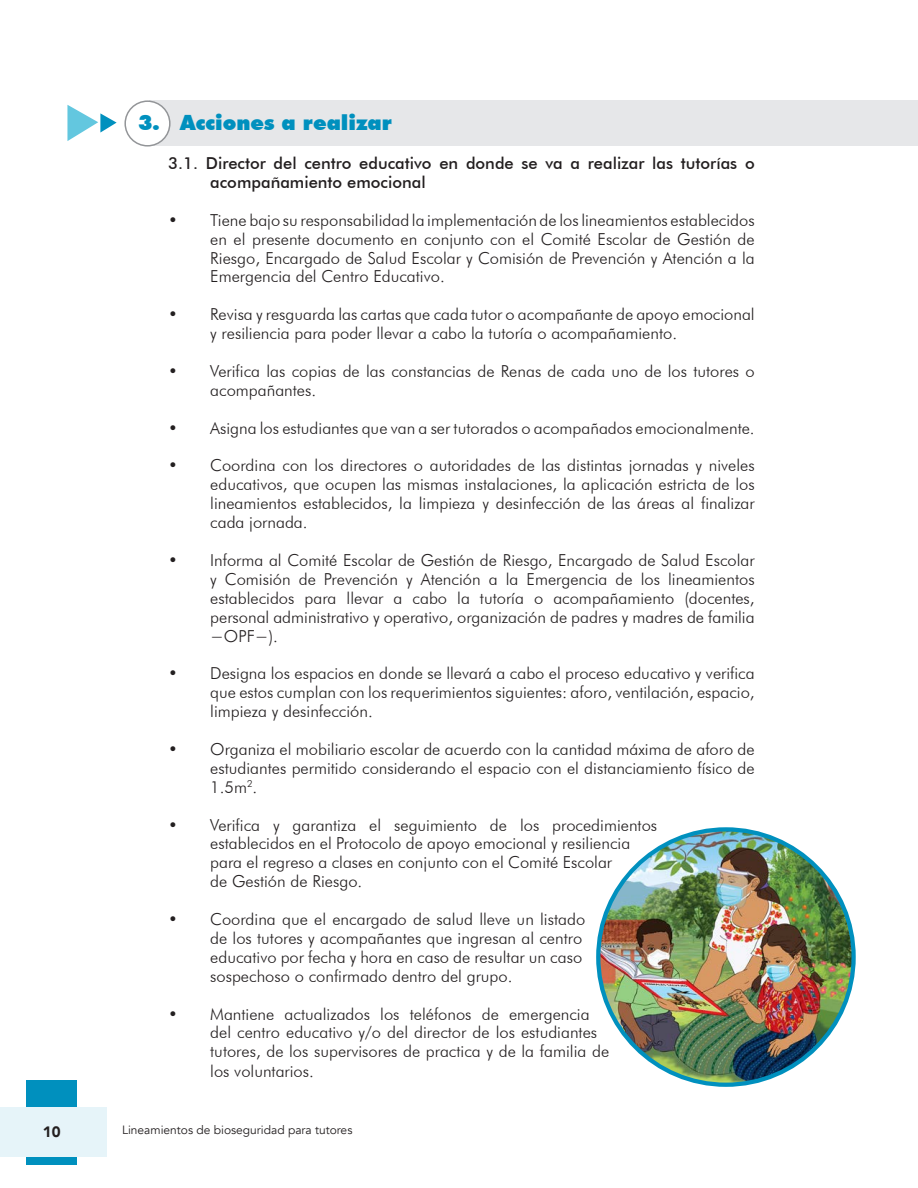
<style>
.page{position:relative;width:918px;height:1188px;background:#fff}
.page>*{position:absolute;margin:0;border:0;box-sizing:border-box;transform-origin:0 0}
.t1{font:900 21px "Futura BT";color:#0090be}
.t2{font:300 16.5px/18.9px "Futura BT";color:#231f20;text-align:justify}
.t3{font:500 16.5px/18.9px "Futura BT";color:#231f20}
.t4{font:900 15px "Avenir";color:#231f20}
.t5{font:12px "Avenir";color:#231f20}
</style>
<div class="page">
<div style="left:26px;top:1080px;width:51px;height:84px;background:#0090be"></div>
<div style="left:0;top:1108px;width:107px;height:49px;background:#e6f4f9"></div>
<div style="left:150px;top:100px;width:768px;height:46px;background:#e6e7e9"></div>
<div style="left:125px;top:101px;width:45px;height:45px;background:#fff;border-radius:50%"></div>
<div style="left:124px;top:100px;width:47px;height:47px;border:2px solid #939598;border-radius:50%"></div>
<svg style="left:67px;top:105px;width:50px;height:36px"></svg>
<img style="left:598px;top:829px;width:256px;height:256px;border-radius:128px">
<p class="t1" style="left:138px;top:110px;width:255px">3. Acciones a realizar</p>
<p class="t3" style="left:210px;top:154px;width:546px;text-indent:-42px">3.1. Director del centro educativo en donde se va a realizar las tutorías o acompañamiento emocional</p>
<p class="t2" style="left:210px;top:210px;width:546px;text-indent:-42px">• Tiene bajo su responsabilidad la implementación de los lineamientos establecidos en el presente documento en conjunto con el Comité Escolar de Gestión de Riesgo, Encargado de Salud Escolar y Comisión de Prevención y Atención a la Emergencia del Centro Educativo.</p>
<p class="t2" style="left:210px;top:305px;width:546px;text-indent:-42px">• Revisa y resguarda las cartas que cada tutor o acompañante de apoyo emocional y resiliencia para poder llevar a cabo la tutoría o acompañamiento.</p>
<p class="t2" style="left:210px;top:362px;width:546px;text-indent:-42px">• Verifica las copias de las constancias de Renas de cada uno de los tutores o acompañantes.</p>
<p class="t2" style="left:168px;top:418px;width:588px">• Asigna los estudiantes que van a ser tutorados o acompañados emocionalmente.</p>
<p class="t2" style="left:210px;top:456px;width:546px;text-indent:-42px">• Coordina con los directores o autoridades de las distintas jornadas y niveles educativos, que ocupen las mismas instalaciones, la aplicación estricta de los lineamientos establecidos, la limpieza y desinfección de las áreas al finalizar cada jornada.</p>
<p class="t2" style="left:210px;top:551px;width:546px;text-indent:-42px">• Informa al Comité Escolar de Gestión de Riesgo, Encargado de Salud Escolar y Comisión de Prevención y Atención a la Emergencia de los lineamientos establecidos para llevar a cabo la tutoría o acompañamiento (docentes, personal administrativo y operativo, organización de padres y madres de familia −OPF−).</p>
<p class="t2" style="left:210px;top:664px;width:546px;text-indent:-42px">• Designa los espacios en donde se llevará a cabo el proceso educativo y verifica que estos cumplan con los requerimientos siguientes: aforo, ventilación, espacio, limpieza y desinfección.</p>
<p class="t2" style="left:210px;top:740px;width:546px;text-indent:-42px">• Organiza el mobiliario escolar de acuerdo con la cantidad máxima de aforo de estudiantes permitido considerando el espacio con el distanciamiento físico de 1.5m<sup>2</sup>.</p>
<p class="t2" style="left:210px;top:815px;width:449px;text-align:left;text-indent:-42px">• Verifica y garantiza el seguimiento de los procedimientos establecidos en el Protocolo de apoyo emocional y resiliencia para el regreso a clases en conjunto con el Comité Escolar<br>de Gestión de Riesgo.</p>
<p class="t2" style="left:210px;top:910px;width:376px;text-align:left;text-indent:-42px">• Coordina que el encargado de salud lleve un listado de los tutores y acompañantes que ingresan al centro educativo por fecha y hora en caso de resultar un caso sospechoso o confirmado dentro del grupo.</p>
<p class="t2" style="left:210px;top:1004px;width:400px;text-align:left;text-indent:-42px">• Mantiene actualizados los teléfonos de emergencia del centro educativo y/o del director de los estudiantes tutores, de los supervisores de practica y de la familia de los voluntarios.</p>
<p class="t4" style="left:43px;top:1119px;width:19px">10</p>
<p class="t5" style="left:122px;top:1123px;width:232px">Lineamientos de bioseguridad para tutores</p>
</div>
